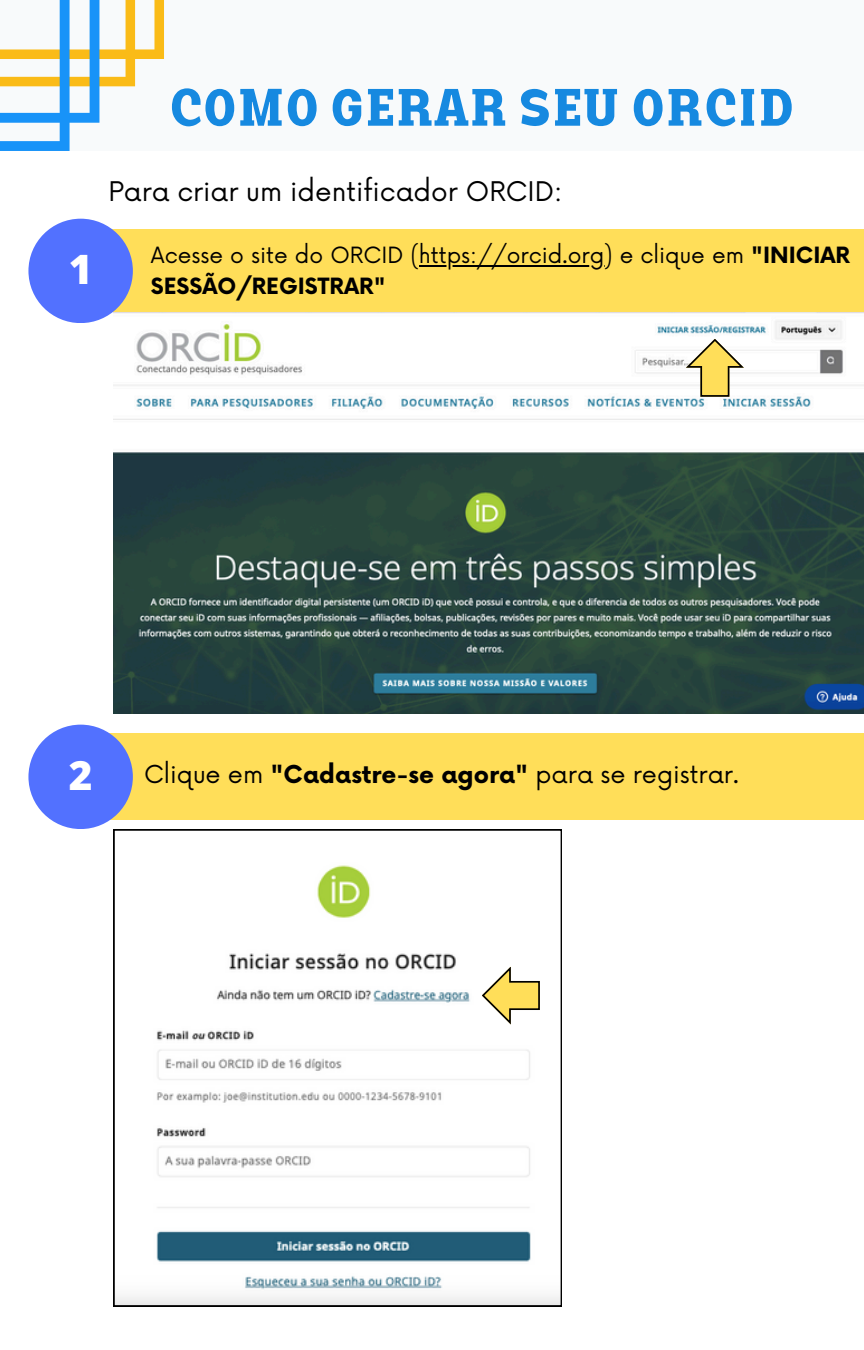
<style>
.page{position:relative;width:864px;height:1350px;background:#fff}
.page>*{position:absolute;margin:0;border:0;box-sizing:border-box;transform-origin:0 0}
.t1{font:700 50.85px "Lazord Slab";color:#1689e0}
.t2{font:800 40.5px "Open Sans";color:#fff}
.t3{font:26.32px "Now";color:#000}
.t4{font:24.07px "Now";color:#000}
.t5{font:21.82px "Now";color:#000}
.t6{font:700 21.82px "Now";color:#000}
.s1{font-weight:700}
</style>
<div class="page">
<div style="left:0;top:0;width:864px;height:151px;background:#f8fafb"></div>
<svg style="left:0;top:0;width:164px;height:151px"></svg>
<div style="left:59px;top:230px;width:805px;height:82px;background:#ffde59"></div>
<div style="left:28px;top:219px;width:105px;height:104px;background:#5271ff;border-radius:50%"></div>
<img style="left:113px;top:312px;width:751px;height:402px">
<svg style="left:686px;top:339px;width:58px;height:58px"></svg>
<div style="left:59px;top:733px;width:805px;height:87px;background:#ffde59"></div>
<div style="left:28px;top:725px;width:105px;height:104px;background:#5271ff;border-radius:50%"></div>
<svg style="left:113px;top:829px;width:449px;height:478px"></svg>
<hr style="left:419px;top:265px;width:185px;height:2px;background:#000">
<svg style="left:482px;top:966px;width:58px;height:59px"></svg>
<p class="t2" style="left:69px;top:241px;width:25px">1</p>
<p class="t1" style="left:169px;top:89px;width:627px">COMO GERAR SEU ORCID</p>
<p class="t3" style="left:108px;top:177px;width:456px">Para criar um identificador ORCID:</p>
<p class="t5" style="left:151px;top:243px;width:701px">Acesse o site do ORCID (https://orcid.org) e clique em <span class="s1">"INICIAR</span></p>
<p class="t6" style="left:151px;top:274px;width:236px">SESSÃO/REGISTRAR"</p>
<h1 class="t2" style="left:69px;top:747px;width:25px">2</h1>
<h2 class="t4" style="left:144px;top:761px;width:596px">Clique em <span class="s1">"Cadastre-se agora"</span> para se registrar.</h2>
</div>
